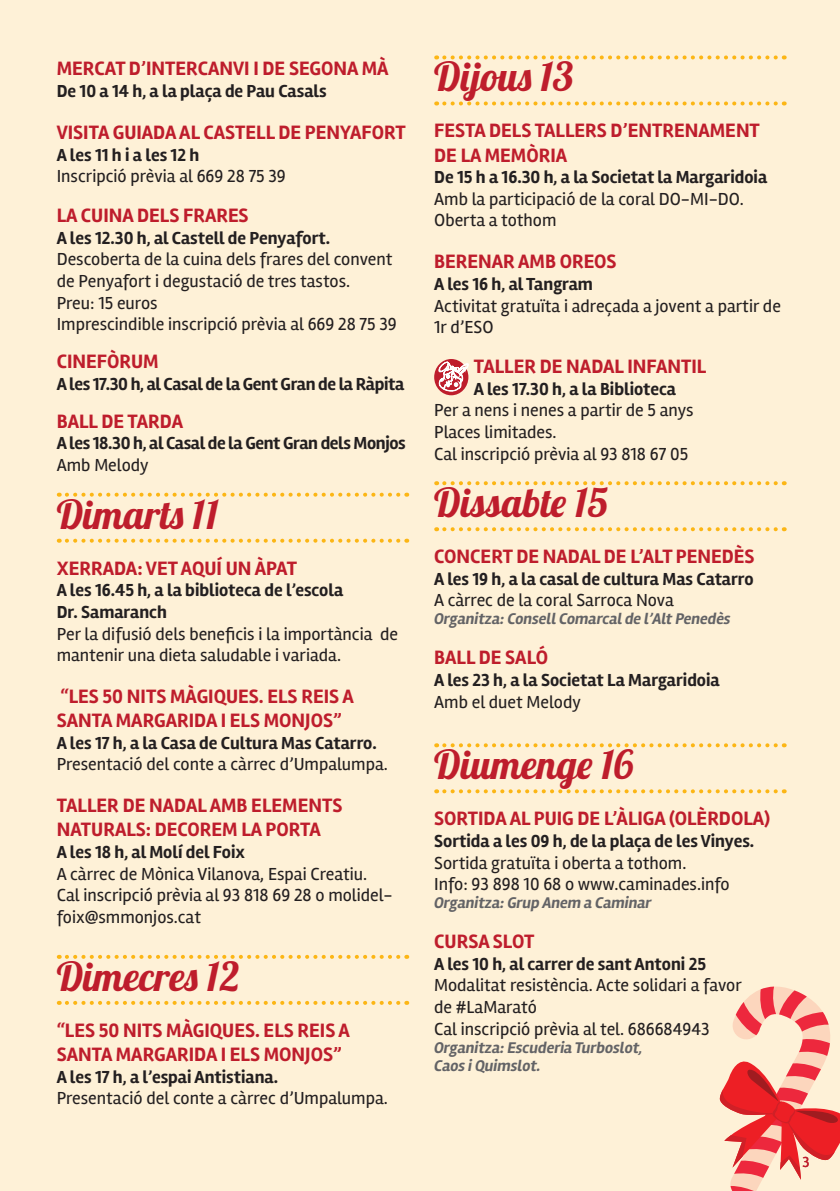
<style>
.page{position:relative;width:840px;height:1191px;background:#fff}
.page>*{position:absolute;margin:0;border:0;box-sizing:border-box;transform-origin:0 0}
.Text{font:40px "Lobster 1.4";color:#be1d2c}
.Text-2{font:700 20px/24px "Rambla";color:#be1d2c}
.Text-3{font:18px/21.6px "Rambla";color:#231f20}
.Text-4{font:700 18px "Rambla";color:#231f20}
.Text-5{font:700 18px "Rambla";letter-spacing:-.02em;color:#231f20}
.Text-6{font:italic 700 16px "Rambla";color:#636366}
.t1{font:15px "Rambla";color:#be1d2c}
</style>
<div class="page">
<div style="left:0;top:0;width:839px;height:1191px;background:#fef1d7"></div>
<svg style="left:67px;top:493px;width:340px;height:4px"></svg>
<svg style="left:67px;top:539px;width:340px;height:4px"></svg>
<svg style="left:67px;top:955px;width:340px;height:4px"></svg>
<svg style="left:67px;top:1001px;width:340px;height:4px"></svg>
<svg style="left:444px;top:55px;width:340px;height:4px"></svg>
<svg style="left:444px;top:101px;width:340px;height:4px"></svg>
<svg style="left:444px;top:481px;width:340px;height:4px"></svg>
<svg style="left:444px;top:527px;width:340px;height:4px"></svg>
<svg style="left:444px;top:743px;width:340px;height:4px"></svg>
<svg style="left:444px;top:789px;width:340px;height:4px"></svg>
<svg style="left:719px;top:986px;width:120px;height:205px"></svg>
<div style="left:434px;top:359px;width:34px;height:36px;background:#be1d2c;border-radius:50%"></div>
<svg style="left:438px;top:361px;width:31px;height:33px"></svg>
<p class="Text-2" style="left:57px;top:57px;width:333px">MERCAT D’INTERCANVI I DE SEGONA MÀ</p>
<p class="Text-4" style="left:57px;top:80px;width:271px">De 10 a 14 h, a la plaça de Pau Casals</p>
<p class="Text-2" style="left:57px;top:121px;width:350px">VISITA GUIADA AL CASTELL DE PENYAFORT</p>
<p class="Text-4" style="left:57px;top:144px;width:144px">A les 11 h i a les 12 h</p>
<p class="Text-3" style="left:57px;top:165px;width:230px">Inscripció prèvia al 669 28 75 39</p>
<p class="Text-2" style="left:57px;top:204px;width:193px">LA CUINA DELS FRARES</p>
<p class="Text-4" style="left:57px;top:227px;width:275px">A les 12.30 h, al Castell de Penyafort.</p>
<p class="Text-3" style="left:57px;top:248px;width:337px">Descoberta de la cuina dels frares del convent de Penyafort i degustació de tres tastos.</p>
<p class="Text-3" style="left:57px;top:292px;width:102px">Preu: 15 euros</p>
<p class="Text-3" style="left:57px;top:313px;width:341px">Imprescindible inscripció prèvia al 669 28 75 39</p>
<p class="Text-2" style="left:57px;top:350px;width:103px">CINEFÒRUM</p>
<p class="Text-5" style="left:57px;top:373px;width:349px">A les 17.30 h, al Casal de la Gent Gran de la Ràpita</p>
<p class="Text-2" style="left:57px;top:409px;width:128px">BALL DE TARDA</p>
<p class="Text-5" style="left:57px;top:433px;width:350px">A les 18.30 h, al Casal de la Gent Gran dels Monjos</p>
<p class="Text-3" style="left:57px;top:454px;width:93px">Amb Melody</p>
<p class="Text" style="left:57px;top:489px;width:163px">Dimarts 11</p>
<p class="Text-2" style="left:57px;top:556px;width:242px">XERRADA: VET AQUÍ UN ÀPAT</p>
<p class="Text-4" style="left:57px;top:580px;width:288px">A les 16.45 h, a la biblioteca de l’escola</p>
<p class="Text-4" style="left:57px;top:601px;width:112px">Dr. Samaranch</p>
<p class="Text-3" style="left:57px;top:622px;width:342px">Per la difusió dels beneficis i la importància de mantenir una dieta saludable i variada.</p>
<p class="Text-2" style="left:60px;top:685px;width:294px">“LES 50 NITS MÀGIQUES. ELS REIS A</p>
<p class="Text-2" style="left:57px;top:709px;width:286px">SANTA MARGARIDA I ELS MONJOS”</p>
<p class="Text-4" style="left:57px;top:732px;width:321px">A les 17 h, a la Casa de Cultura Mas Catarro.</p>
<p class="Text-3" style="left:57px;top:753px;width:332px">Presentació del conte a càrrec d’Umpalumpa.</p>
<p class="Text-2" style="left:57px;top:794px;width:287px">TALLER DE NADAL AMB ELEMENTS</p>
<p class="Text-2" style="left:57px;top:818px;width:265px">NATURALS: DECOREM LA PORTA</p>
<p class="Text-4" style="left:57px;top:841px;width:190px">A les 18 h, al Molí del Foix</p>
<p class="Text-3" style="left:57px;top:862px;width:312px">A càrrec de Mònica Vilanova, Espai Creatiu.</p>
<p class="Text-3" style="left:57px;top:884px;width:337px">Cal inscripció prèvia al 93 818 69 28 o molidel&shy;foix@smmonjos.cat</p>
<p class="Text" style="left:57px;top:951px;width:184px">Dimecres 12</p>
<p class="Text-2" style="left:57px;top:1018px;width:294px">“LES 50 NITS MÀGIQUES. ELS REIS A</p>
<p class="Text-2" style="left:57px;top:1042px;width:286px">SANTA MARGARIDA I ELS MONJOS”</p>
<p class="Text-4" style="left:57px;top:1066px;width:223px">A les 17 h, a l’espai Antistiana.</p>
<p class="Text-3" style="left:57px;top:1087px;width:332px">Presentació del conte a càrrec d’Umpalumpa.</p>
<p class="Text" style="left:434px;top:51px;width:141px">Dijous 13</p>
<p class="Text-2" style="left:434px;top:119px;width:327px">FESTA DELS TALLERS D’ENTRENAMENT<br>DE LA MEMÒRIA</p>
<p class="Text-4" style="left:434px;top:166px;width:334px">De 15 h a 16.30 h, a la Societat la Margaridoia</p>
<p class="Text-3" style="left:434px;top:188px;width:311px">Amb la participació de la coral DO-MI-DO.<br>Oberta a tothom</p>
<p class="Text-2" style="left:434px;top:250px;width:184px">BERENAR AMB OREOS</p>
<p class="Text-4" style="left:434px;top:273px;width:160px">A les 16 h, al Tangram</p>
<p class="Text-3" style="left:434px;top:295px;width:348px">Activitat gratuïta i adreçada a jovent a partir de<br>1r d’ESO</p>
<p class="Text-2" style="left:473px;top:355px;width:234px">TALLER DE NADAL INFANTIL</p>
<p class="Text-4" style="left:473px;top:378px;width:203px">A les 17.30 h, a la Biblioteca</p>
<p class="Text-3" style="left:434px;top:399px;width:261px">Per a nens i nenes a partir de 5 anys</p>
<p class="Text-3" style="left:434px;top:421px;width:124px">Places limitades.</p>
<p class="Text-3" style="left:434px;top:443px;width:255px">Cal inscripció prèvia al 93 818 67 05</p>
<p class="Text" style="left:434px;top:477px;width:175px">Dissabte 15</p>
<p class="Text-2" style="left:434px;top:545px;width:322px">CONCERT DE NADAL DE L’ALT PENEDÈS</p>
<p class="Text-4" style="left:434px;top:568px;width:321px">A les 19 h, a la casal de cultura Mas Catarro</p>
<p class="Text-3" style="left:434px;top:589px;width:241px">A càrrec de la coral Sarroca Nova</p>
<p class="Text-6" style="left:434px;top:609px;width:298px">Organitza: Consell Comarcal de l’Alt Penedès</p>
<p class="Text-2" style="left:434px;top:646px;width:115px">BALL DE SALÓ</p>
<p class="Text-4" style="left:434px;top:669px;width:287px">A les 23 h, a la Societat La Margaridoia</p>
<p class="Text-3" style="left:434px;top:691px;width:148px">Amb el duet Melody</p>
<p class="Text" style="left:434px;top:739px;width:201px">Diumenge 16</p>
<p class="Text-2" style="left:434px;top:807px;width:337px">SORTIDA AL PUIG DE L’ÀLIGA (OLÈRDOLA)</p>
<p class="Text-4" style="left:434px;top:830px;width:321px">Sortida a les 09 h, de la plaça de les Vinyes.</p>
<p class="Text-3" style="left:434px;top:851px;width:253px">Sortida gratuïta i oberta a tothom.</p>
<p class="Text-3" style="left:434px;top:873px;width:297px">Info: 93 898 10 68 o www.caminades.info</p>
<p class="Text-6" style="left:434px;top:893px;width:219px">Organitza: Grup Anem a Caminar</p>
<p class="Text-2" style="left:434px;top:930px;width:102px">CURSA SLOT</p>
<p class="Text-4" style="left:434px;top:953px;width:273px">A les 10 h, al carrer de sant Antoni 25</p>
<p class="Text-3" style="left:434px;top:974px;width:309px">Modalitat resistència. Acte solidari a favor</p>
<p class="Text-3" style="left:434px;top:996px;width:104px">de #LaMarató</p>
<p class="Text-3" style="left:434px;top:1017px;width:277px">Cal inscripció prèvia al tel. 686684943</p>
<p class="Text-6" style="left:434px;top:1037px;width:210px">Organitza: Escuderia Turboslot,</p>
<p class="Text-6" style="left:434px;top:1055px;width:108px">Caos i Quimslot.</p>
<p class="t1" style="left:802px;top:1153px;width:9px">3</p>
</div>
